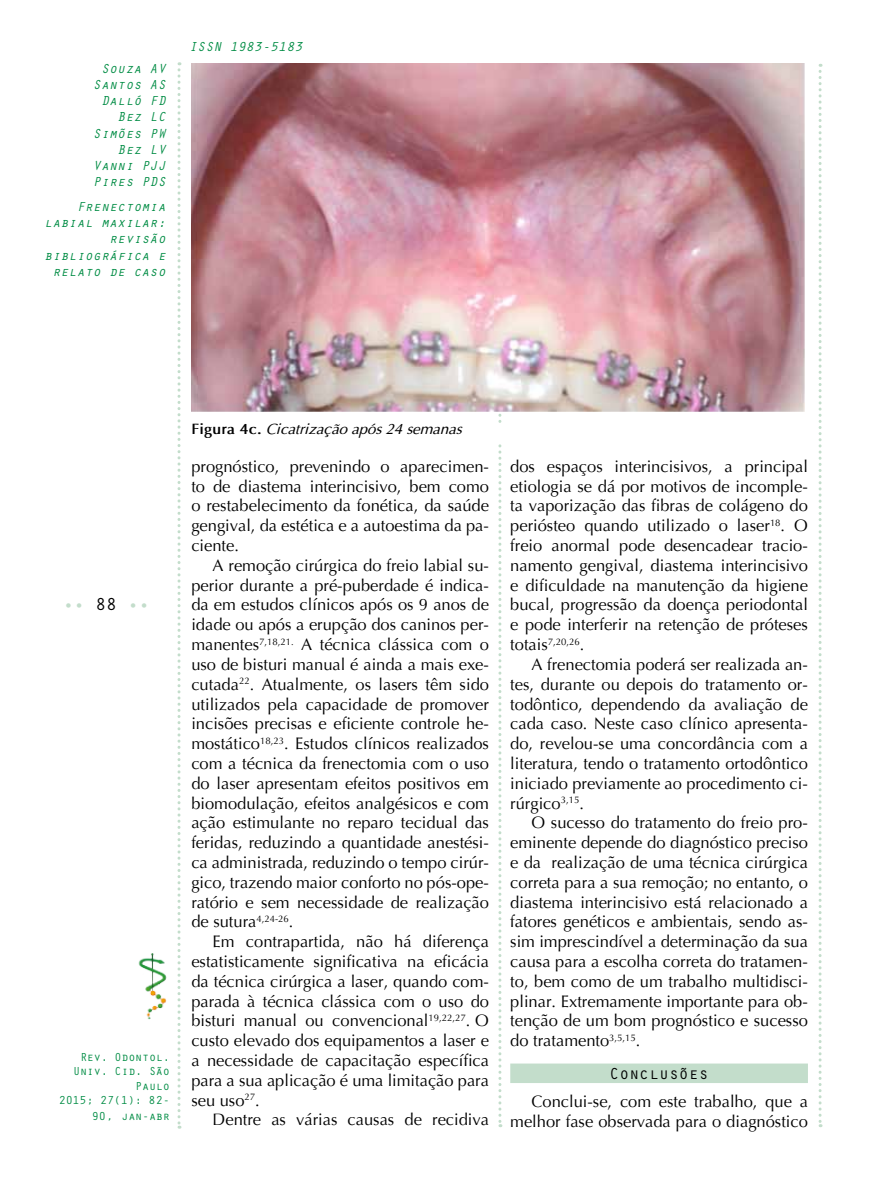
<style>
.page{position:relative;width:893px;height:1191px;background:#fff}
.page>*{position:absolute;margin:0;border:0;box-sizing:border-box;transform-origin:0 0}
.t1{font:18px "Orator Std";color:#c3ddcb}
.t2{font:16.5px/19.8px "Optima";color:#000;text-align:justify}
.t3{font:16.5px "Orator Std";color:#000}
.t4{font:italic 15px "Optima";color:#000}
.t5{font:italic 13.5px/16.2px "Orator Std";color:#008c44;text-align:right}
.t6{font:12px/14.4px "Orator Std";letter-spacing:-.025em;color:#008c44;text-align:right}
.s1{color:#000}
.s2{font-weight:700;font-style:normal}
</style>
<div class="page">
<svg style="left:178px;top:62px;width:3px;height:1066px"></svg>
<svg style="left:498px;top:414px;width:3px;height:713px"></svg>
<svg style="left:819px;top:64px;width:3px;height:1063px"></svg>
<img style="left:138px;top:953px;width:28px;height:66px">
<img style="left:191px;top:64px;width:614px;height:348px">
<div style="left:191px;top:423px;width:617px;height:19px;background:#fff"></div>
<div style="left:510px;top:1063px;width:298px;height:20px;background:#c3ddcb"></div>
<p class="t5" style="left:93px;top:60px;width:74px">Souza AV<br>Santos AS<br>Dalló FD<br>Bez LC<br>Simões PW<br>Bez LV<br>Vanni PJJ<br>Pires PDS</p>
<p class="t5" style="left:44px;top:198px;width:123px">Frenectomia labial maxilar: revisão bibliográfica e relato de caso</p>
<p class="t5" style="left:189px;top:38px;width:115px">ISSN 1983-5183</p>
<p class="t1" style="left:63px;top:591px;width:88px">•• <span class="s1">88</span> ••</p>
<p class="t6" style="left:59px;top:1049px;width:113px">Rev. Odontol.<br>Univ. Cid. São<br>Paulo<br>2015; 27(1): 82-</p>
<p class="t6" style="left:92px;top:1108px;width:80px">90, jan-abr</p>
<p class="t4" style="left:191px;top:420px;width:273px"><span class="s2">Figura 4c.</span> Cicatrização após 24 semanas</p>
<p class="t2" style="left:191px;top:456px;width:299px">prognóstico, prevenindo o aparecimen&shy;to de diastema interincisivo, bem como o restabelecimento da fonética, da saúde gengival, da estética e a autoestima da pa&shy;ciente.</p>
<p class="t2" style="left:191px;top:555px;width:299px;text-indent:21px">A remoção cirúrgica do freio labial su&shy;perior durante a pré-puberdade é indica&shy;da em estudos clínicos após os 9 anos de idade ou após a erupção dos caninos per&shy;manentes<sup>7,18,21.</sup> A técnica clássica com o uso de bisturi manual é ainda a mais exe&shy;cutada<sup>22</sup>. Atualmente, os lasers têm sido utilizados pela capacidade de promover incisões precisas e eficiente controle he&shy;mostático<sup>18,23</sup>. Estudos clínicos realizados com a técnica da frenectomia com o uso do laser apresentam efeitos positivos em biomodulação, efeitos analgésicos e com ação estimulante no reparo tecidual das feridas, reduzindo a quantidade anestési&shy;ca administrada, reduzindo o tempo cirúr&shy;gico, trazendo maior conforto no pós-ope&shy;ratório e sem necessidade de realização de sutura<sup>4,24-26</sup>.</p>
<p class="t2" style="left:191px;top:932px;width:299px;text-indent:21px">Em contrapartida, não há diferença estatisticamente significativa na eficácia da técnica cirúrgica a laser, quando com&shy;parada à técnica clássica com o uso do bisturi manual ou convencional<sup>19,22,27</sup>. O custo elevado dos equipamentos a laser e a necessidade de capacitação específica para a sua aplicação é uma limitação para seu uso<sup>27</sup>.</p>
<p class="t2" style="left:213px;top:1110px;width:278px">Dentre as várias causas de recidiva</p>
<p class="t2" style="left:510px;top:456px;width:299px">dos espaços interincisivos, a principal etiologia se dá por motivos de incomple&shy;ta vaporização das fibras de colágeno do periósteo quando utilizado o laser<sup>18</sup>. O freio anormal pode desencadear tracio&shy;namento gengival, diastema interincisivo e dificuldade na manutenção da higiene bucal, progressão da doença periodontal e pode interferir na retenção de próteses totais<sup>7,20,26</sup>.</p>
<p class="t2" style="left:510px;top:654px;width:299px;text-indent:21px">A frenectomia poderá ser realizada an&shy;tes, durante ou depois do tratamento or&shy;todôntico, dependendo da avaliação de cada caso. Neste caso clínico apresenta&shy;do, revelou-se uma concordância com a literatura, tendo o tratamento ortodôntico iniciado previamente ao procedimento ci&shy;rúrgico<sup>3,15</sup>.</p>
<p class="t2" style="left:510px;top:813px;width:299px;text-indent:21px">O sucesso do tratamento do freio pro&shy;eminente depende do diagnóstico preciso e da realização de uma técnica cirúrgica correta para a sua remoção; no entanto, o diastema interincisivo está relacionado a fatores genéticos e ambientais, sendo as&shy;sim imprescindível a determinação da sua causa para a escolha correta do tratamen&shy;to, bem como de um trabalho multidisci&shy;plinar. Extremamente importante para ob&shy;tenção de um bom prognóstico e sucesso do tratamento<sup>3,5,15</sup>.</p>
<p class="t3" style="left:610px;top:1061px;width:100px">Conclusões</p>
<p class="t2" style="left:510px;top:1091px;width:299px;text-align:right">Conclui-se, com este trabalho, que a melhor fase observada para o diagnóstico</p>
</div>
